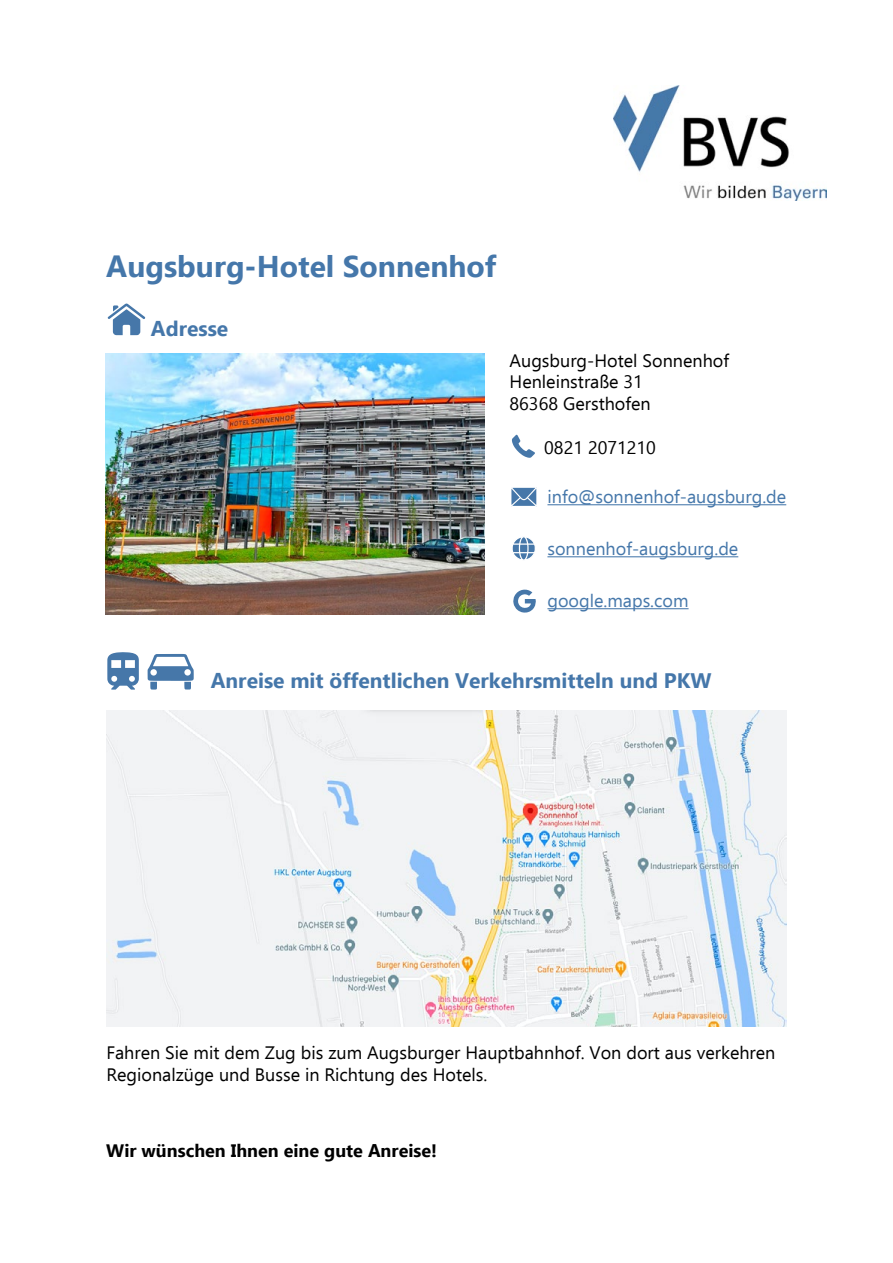
<style>
.page{position:relative;width:893px;height:1263px;background:#fff}
.page>*{position:absolute;margin:0;border:0;box-sizing:border-box;transform-origin:0 0}
.t1{font:700 30px "Ebrima";color:#4577aa}
.t2{font:700 21px "Ebrima";color:#4577aa}
.t3{font:18px/21.6px "Ebrima";color:#000}
.t4{font:18px "Ebrima";color:#4577aa}
.t5{font:700 18px "Ebrima";color:#000}
</style>
<div class="page">
<img style="left:614px;top:85px;width:212px;height:115px">
<svg style="left:108px;top:304px;width:37px;height:31px"></svg>
<img style="left:105px;top:353px;width:379px;height:261px">
<svg style="left:107px;top:652px;width:32px;height:38px"></svg>
<svg style="left:148px;top:654px;width:46px;height:36px"></svg>
<img style="left:106px;top:711px;width:681px;height:315px">
<hr style="left:547px;top:504px;width:239px;height:1px;background:#4577aa">
<hr style="left:547px;top:556px;width:191px;height:1px;background:#4577aa">
<hr style="left:547px;top:608px;width:142px;height:1px;background:#4577aa">
<svg style="left:512px;top:435px;width:23px;height:23px"></svg>
<svg style="left:511px;top:487px;width:26px;height:20px"></svg>
<svg style="left:512px;top:537px;width:23px;height:23px"></svg>
<svg style="left:513px;top:590px;width:23px;height:23px"></svg>
<p class="t1" style="left:106px;top:243px;width:392px">Augsburg-Hotel Sonnenhof</p>
<p class="t2" style="left:151px;top:312px;width:79px">Adresse</p>
<p class="t3" style="left:510px;top:349px;width:221px">Augsburg-Hotel Sonnenhof</p>
<p class="t3" style="left:510px;top:370px;width:135px">Henleinstraße 31</p>
<p class="t3" style="left:510px;top:392px;width:143px">86368 Gersthofen</p>
<p class="t3" style="left:544px;top:436px;width:113px">0821 2071210</p>
<p class="t4" style="left:547px;top:483px;width:240px">info@sonnenhof-augsburg.de</p>
<p class="t4" style="left:547px;top:535px;width:192px">sonnenhof-augsburg.de</p>
<p class="t4" style="left:547px;top:587px;width:143px">google.maps.com</p>
<p class="t2" style="left:211px;top:664px;width:502px">Anreise mit öffentlichen Verkehrsmitteln und PKW</p>
<p class="t3" style="left:106px;top:1041px;width:671px">Fahren Sie mit dem Zug bis zum Augsburger Hauptbahnhof. Von dort aus verkehren<br>Regionalzüge und Busse in Richtung des Hotels.</p>
<p class="t5" style="left:106px;top:1136px;width:332px">Wir wünschen Ihnen eine gute Anreise!</p>
</div>
